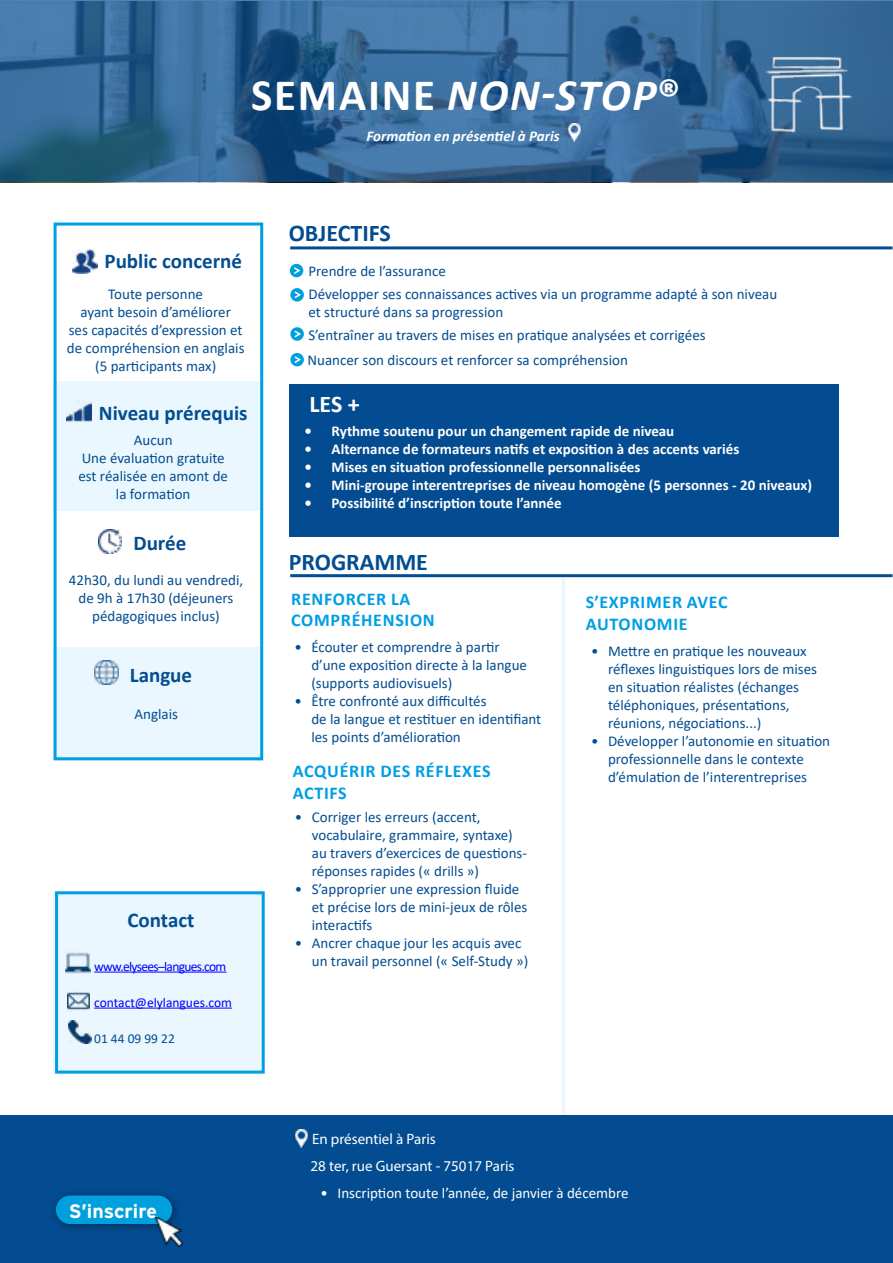
<style>
.page{position:relative;width:893px;height:1263px;background:#fff}
.page>*{position:absolute;margin:0;border:0;box-sizing:border-box;transform-origin:0 0}
.t1{font:700 45px "Calibri";letter-spacing:.04em;color:#fff}
.t2{font:700 24px "Calibri";color:#034c91}
.t3{font:700 24px "Calibri";color:#034d91}
.t4{font:700 24px "Calibri";color:#fff}
.t5{font:700 21px "Calibri";color:#034d91}
.t6{font:700 19.5px "Interstate";color:#fff}
.t7{font:700 18px/21.6px "Calibri";letter-spacing:.04em;color:#009ee4}
.t8{font:15px/18px "Calibri";color:#034d91}
.t9{font:700 15px "Calibri";color:#fff}
.t10{font:15px/23.2px "Calibri";color:#034c91}
.t11{font:15px "Myriad Pro";color:#fff}
.t12{font:15px "Calibri";color:#fff}
.t13{font:italic 700 15px "Calibri";color:#fff}
.t14{font:13.5px "Calibri";letter-spacing:-.05em;color:#00f}
.t15{font:13.5px "Calibri";letter-spacing:-.01em;color:#00f}
.t16{font:13.5px "Calibri";color:#034d91}
.s1{font-style:italic}
</style>
<div class="page">
<div style="left:54px;top:891px;width:209px;height:182px;background:#eaf7fe"></div>
<div style="left:54px;top:647px;width:209px;height:113px;background:#eaf7fe"></div>
<div style="left:54px;top:382px;width:209px;height:129px;background:#eaf7fe"></div>
<svg style="left:0;top:1px;width:892px;height:181px;background:#346795"></svg>
<div style="left:54px;top:223px;width:209px;height:537px;border:3px solid #009ee4"></div>
<svg style="left:290px;top:264px;width:13px;height:13px"></svg>
<svg style="left:292px;top:266px;width:10px;height:9px"></svg>
<svg style="left:290px;top:288px;width:14px;height:14px"></svg>
<svg style="left:293px;top:290px;width:9px;height:10px"></svg>
<svg style="left:290px;top:327px;width:14px;height:14px"></svg>
<svg style="left:293px;top:329px;width:9px;height:10px"></svg>
<svg style="left:290px;top:353px;width:14px;height:13px"></svg>
<svg style="left:293px;top:355px;width:9px;height:9px"></svg>
<div style="left:289px;top:385px;width:549px;height:152px;background:#034c91"></div>
<img style="left:73px;top:249px;width:24px;height:24px">
<img style="left:66px;top:401px;width:26px;height:21px">
<img style="left:98px;top:530px;width:24px;height:23px">
<div style="left:55px;top:891px;width:210px;height:182px;border:3px solid #009ee4"></div>
<img style="left:94px;top:660px;width:24px;height:24px">
<hr style="left:290px;top:246px;width:602px;height:3px;background:#034d91">
<hr style="left:562px;top:576px;width:3px;height:540px;background:#eaf7fe">
<hr style="left:290px;top:574px;width:602px;height:3px;background:#034d91">
<div style="left:0;top:1116px;width:892px;height:147px;background:#034c91"></div>
<div style="left:49px;top:1188px;width:132px;height:45px;background:#000;opacity:.43"></div>
<div style="left:57px;top:1196px;width:114px;height:27px;background:#00a0de;border-radius:14px"></div>
<div style="left:56px;top:1195px;width:116px;height:29px;border:2px solid #00a0de;border-radius:14px"></div>
<img style="left:155px;top:1218px;width:28px;height:28px">
<hr style="left:94px;top:972px;width:132px;height:1px;background:#00f">
<hr style="left:94px;top:1008px;width:138px;height:1px;background:#00f">
<img style="left:66px;top:952px;width:24px;height:22px">
<img style="left:67px;top:992px;width:22px;height:20px">
<img style="left:68px;top:1020px;width:23px;height:23px">
<img style="left:764px;top:46px;width:92px;height:89px">
<img style="left:565px;top:123px;width:18px;height:18px">
<img style="left:294px;top:1129px;width:15px;height:19px">
<h1 class="t1" style="left:251px;top:73px;width:430px">SEMAINE <span class="s1">NON-STOP</span>®</h1>
<p class="t13" style="left:366px;top:126px;width:195px">Formation en présentiel à Paris</p>
<h3 class="t5" style="left:105px;top:251px;width:139px">Public concerné</h3>
<p class="t8" style="left:67px;top:287px;width:179px;text-align:center">Toute personne<br>ayant besoin d’améliorer<br>ses capacités d’expression et de compréhension en anglais (5 participants max)</p>
<h3 class="t5" style="left:99px;top:403px;width:150px">Niveau prérequis</h3>
<p class="t8" style="left:78px;top:432px;width:151px;text-align:center">Aucun<br>Une évaluation gratuite est réalisée en amont de la formation</p>
<h3 class="t5" style="left:133px;top:533px;width:54px">Durée</h3>
<p class="t8" style="left:69px;top:573px;width:176px;text-align:center">42h30, du lundi au vendredi, de 9h à 17h30 (déjeuners pédagogiques inclus)</p>
<h3 class="t5" style="left:130px;top:664px;width:64px">Langue</h3>
<p class="t8" style="left:134px;top:706px;width:45px">Anglais</p>
<h3 class="t5" style="left:127px;top:909px;width:68px">Contact</h3>
<p class="t14" style="left:94px;top:961px;width:134px">www.elysees–langues.com</p>
<p class="t15" style="left:94px;top:997px;width:139px">contact@elylangues.com</p>
<p class="t16" style="left:94px;top:1033px;width:82px">01 44 09 99 22</p>
<h3 class="t6" style="left:69px;top:1202px;width:89px">S’inscrire</h3>
<h2 class="t2" style="left:289px;top:221px;width:104px">OBJECTIFS</h2>
<p class="t10" style="left:308px;top:260px;width:470px">Prendre de l’assurance<br>Développer ses connaissances actives via un programme adapté à son niveau</p>
<p class="t10" style="left:308px;top:302px;width:399px;line-height:22.5px">et structuré dans sa progression<br>S’entraîner au travers de mises en pratique analysées et corrigées</p>
<p class="t10" style="left:307px;top:350px;width:322px">Nuancer son discours et renforcer sa compréhension</p>
<h2 class="t4" style="left:309px;top:392px;width:52px">LES +</h2>
<p class="t9" style="left:305px;top:423px;width:371px">• Rythme soutenu pour un changement rapide de niveau</p>
<p class="t9" style="left:305px;top:441px;width:436px">• Alternance de formateurs natifs et exposition à des accents variés</p>
<p class="t9" style="left:305px;top:459px;width:337px">• Mises en situation professionnelle personnalisées</p>
<p class="t9" style="left:305px;top:477px;width:509px">• Mini-groupe interentreprises de niveau homogène (5 personnes - 20 niveaux)</p>
<p class="t9" style="left:305px;top:495px;width:259px">• Possibilité d’inscription toute l’année</p>
<h2 class="t3" style="left:289px;top:550px;width:141px">PROGRAMME</h2>
<p class="t7" style="left:291px;top:588px;width:145px">RENFORCER LA<br>COMPRÉHENSION</p>
<p class="t8" style="left:311px;top:639px;width:217px;text-indent:-17px">• Écouter et comprendre à partir d’une exposition directe à la langue (supports audiovisuels)</p>
<p class="t8" style="left:311px;top:693px;width:231px;text-indent:-17px">• Être confronté aux difÏcultés<br>de la langue et restituer en identifiant les points d’amélioration</p>
<p class="t7" style="left:293px;top:760px;width:199px">ACQUÉRIR DES RÉFLEXES<br>ACTIFS</p>
<p class="t8" style="left:312px;top:809px;width:217px;text-indent:-17px">• Corriger les erreurs (accent, vocabulaire, grammaire, syntaxe) au travers d’exercices de questions&shy;réponses rapides (« drills »)</p>
<p class="t8" style="left:312px;top:881px;width:217px;text-indent:-17px">• S’approprier une expression fluide et précise lors de mini-jeux de rôles interactifs</p>
<p class="t8" style="left:312px;top:935px;width:218px;text-indent:-17px">• Ancrer chaque jour les acquis avec un travail personnel (« Self-Study »)</p>
<p class="t7" style="left:586px;top:592px;width:144px">S’EXPRIMER AVEC<br>AUTONOMIE</p>
<p class="t8" style="left:608px;top:643px;width:210px;text-indent:-17px">• Mettre en pratique les nouveaux réflexes linguistiques lors de mises en situation réalistes (échanges téléphoniques, présentations, réunions, négociations...)</p>
<p class="t8" style="left:608px;top:733px;width:224px;text-indent:-17px">• Développer l’autonomie en situation professionnelle dans le contexte d’émulation de l’interentreprises</p>
<p class="t11" style="left:312px;top:1133px;width:125px">En présentiel à Paris</p>
<p class="t11" style="left:311px;top:1160px;width:205px">28 ter, rue Guersant - 75017 Paris</p>
<p class="t12" style="left:321px;top:1187px;width:309px">• Inscription toute l’année, de janvier à décembre</p>
</div>
